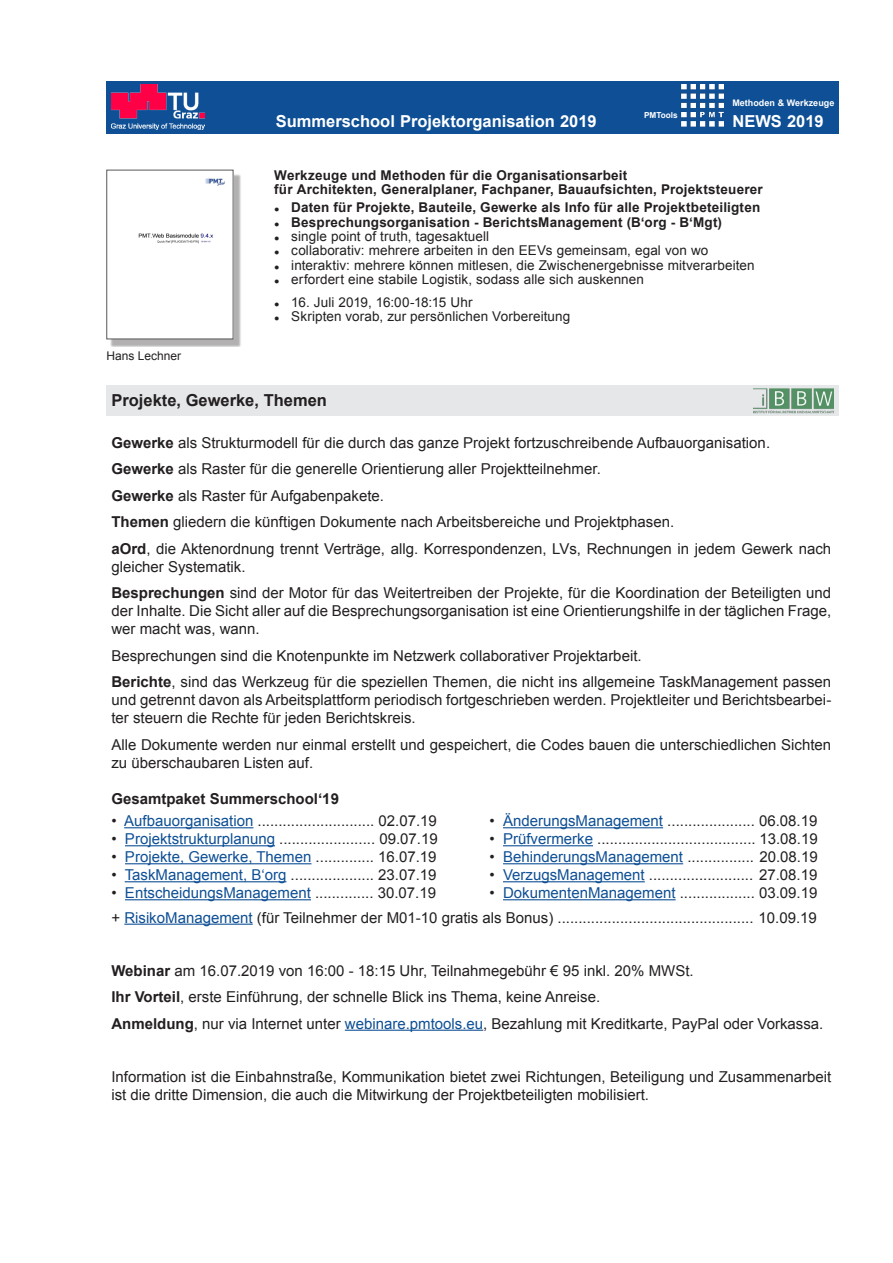
<style>
.page{position:relative;width:893px;height:1263px;background:#fff}
.page>*{position:absolute;margin:0;border:0;box-sizing:border-box;transform-origin:0 0}
.t1{font:700 16.5px "Arial";color:#fff}
.t2{font:700 16.5px "Arial";color:#231f20}
.text_2pt{font:15px/18px "Arial";color:#231f20}
.text_2pt-2{font:700 15px "Arial";color:#231f20}
.t3{font:13.5px "Arial";letter-spacing:.005em;color:#231f20}
.aufzählung_1pt{font:700 13.5px/14.2px "Arial";letter-spacing:.015em;color:#231f20}
.t4{font:12px "Arial";color:#231f20}
.t5{font:700 9px "Arial";color:#fff}
.t6{font:700 8.25px "Arial";color:#fff}
.s1{font-weight:400;font-size:9px}
.s2{font-size:9px}
.s3{font-weight:700}
.s4{color:#0e4f95}
</style>
<div class="page">
<div style="left:106px;top:81px;width:733px;height:52px;background:#0e4f95"></div>
<div style="left:107px;top:385px;width:732px;height:31px;background:#e6e7e9"></div>
<img style="left:111px;top:84px;width:93px;height:46px">
<img style="left:754px;top:388px;width:79px;height:26px">
<img style="left:681px;top:85px;width:42px;height:42px">
<div style="left:110px;top:173px;width:132px;height:174px;background:#231f20;opacity:.35"></div>
<img style="left:110px;top:173px;width:121px;height:164px">
<hr style="left:124px;top:827px;width:129px;height:1px;background:#0e4f95">
<hr style="left:503px;top:827px;width:160px;height:1px;background:#0e4f95">
<hr style="left:125px;top:845px;width:150px;height:1px;background:#0e4f95">
<hr style="left:503px;top:845px;width:90px;height:1px;background:#0e4f95">
<hr style="left:125px;top:863px;width:186px;height:1px;background:#0e4f95">
<hr style="left:503px;top:863px;width:180px;height:1px;background:#0e4f95">
<hr style="left:125px;top:881px;width:161px;height:1px;background:#0e4f95">
<hr style="left:503px;top:881px;width:142px;height:1px;background:#0e4f95">
<hr style="left:125px;top:899px;width:186px;height:1px;background:#0e4f95">
<hr style="left:503px;top:899px;width:173px;height:1px;background:#0e4f95">
<hr style="left:124px;top:924px;width:129px;height:1px;background:#0e4f95">
<hr style="left:345px;top:1030px;width:138px;height:1px;background:#0e4f95">
<p class="t5" style="left:732px;top:97px;width:103px">Methoden &amp; Werkzeuge</p>
<p class="t6" style="left:644px;top:109px;width:35px">PMTools</p>
<p class="t1" style="left:276px;top:110px;width:322px">Summerschool Projektorganisation 2019</p>
<p class="t1" style="left:732px;top:110px;width:93px">NEWS 2019</p>
<p class="t4" style="left:107px;top:347px;width:76px">Hans Lechner</p>
<p class="aufzählung_1pt" style="left:274px;top:168px;width:490px">Werkzeuge und Methoden für die Organisationsarbeit<br>für Architekten, Generalplaner, Fachpaner, Bauaufsichten, Projektsteuerer</p>
<p class="aufzählung_1pt" style="left:274px;top:201px;width:487px"><span class="s1">●</span> Daten für Projekte, Bauteile, Gewerke als Info für alle Projektbeteiligten</p>
<p class="aufzählung_1pt" style="left:274px;top:215px;width:449px"><span class="s1">●</span> Besprechungsorganisation - BerichtsManagement (B‘org - B‘Mgt)</p>
<p class="t3" style="left:274px;top:227px;width:216px"><span class="s2">●</span> single point of truth, tagesaktuell</p>
<p class="t3" style="left:274px;top:241px;width:436px"><span class="s2">●</span> collaborativ: mehrere arbeiten in den EEVs gemeinsam, egal von wo</p>
<p class="t3" style="left:274px;top:255px;width:482px"><span class="s2">●</span> interaktiv: mehrere können mitlesen, die Zwischenergebnisse mitverarbeiten</p>
<p class="t3" style="left:274px;top:270px;width:371px"><span class="s2">●</span> erfordert eine stabile Logistik, sodass alle sich auskennen</p>
<p class="t3" style="left:274px;top:293px;width:200px"><span class="s2">●</span> 16. Juli 2019, 16:00-18:15 Uhr</p>
<p class="t3" style="left:274px;top:307px;width:297px"><span class="s2">●</span> Skripten vorab, zur persönlichen Vorbereitung</p>
<p class="t2" style="left:111px;top:389px;width:217px">Projekte, Gewerke, Themen</p>
<p class="text_2pt" style="left:111px;top:433px;width:660px"><span class="s3">Gewerke</span> als Strukturmodell für die durch das ganze Projekt fortzuschreibende Aufbauorganisation.</p>
<p class="text_2pt" style="left:111px;top:460px;width:491px"><span class="s3">Gewerke</span> als Raster für die generelle Orientierung aller Projektteilnehmer.</p>
<p class="text_2pt" style="left:111px;top:486px;width:274px"><span class="s3">Gewerke</span> als Raster für Aufgabenpakete.</p>
<p class="text_2pt" style="left:111px;top:513px;width:564px"><span class="s3">Themen</span> gliedern die künftigen Dokumente nach Arbeitsbereiche und Projektphasen.</p>
<p class="text_2pt" style="left:111px;top:539px;width:721px"><span class="s3">aOrd</span>, die Aktenordnung trennt Verträge, allg. Korrespondenzen, LVs, Rechnungen in jedem Gewerk nach gleicher Systematik.</p>
<p class="text_2pt" style="left:111px;top:584px;width:721px;text-align:justify"><span class="s3">Besprechungen</span> sind der Motor für das Weitertreiben der Projekte, für die Koordination der Beteiligten und der Inhalte. Die Sicht aller auf die Besprechungsorganisation ist eine Orientierungshilfe in der täglichen Frage, wer macht was, wann.</p>
<p class="text_2pt" style="left:111px;top:646px;width:532px">Besprechungen sind die Knotenpunkte im Netzwerk collaborativer Projektarbeit.</p>
<p class="text_2pt" style="left:111px;top:673px;width:721px;text-align:justify"><span class="s3">Berichte</span>, sind das Werkzeug für die speziellen Themen, die nicht ins allgemeine TaskManagement passen und getrennt davon als Arbeitsplattform periodisch fortgeschrieben werden. Projektleiter und Berichtsbearbei&shy;ter steuern die Rechte für jeden Berichtskreis.</p>
<p class="text_2pt" style="left:111px;top:735px;width:721px">Alle Dokumente werden nur einmal erstellt und gespeichert, die Codes bauen die unterschiedlichen Sichten zu überschaubaren Listen auf.</p>
<p class="text_2pt-2" style="left:111px;top:788px;width:229px">Gesamtpaket Summerschool‘19</p>
<p class="text_2pt" style="left:111px;top:812px;width:327px">• <span class="s4">Aufbauorganisation</span> ............................ 02.07.19</p>
<p class="text_2pt" style="left:489px;top:812px;width:329px">• <span class="s4">ÄnderungsManagement</span> ..................... 06.08.19</p>
<p class="text_2pt" style="left:111px;top:830px;width:328px">• <span class="s4">Projektstrukturplanung</span> ....................... 09.07.19</p>
<p class="text_2pt" style="left:489px;top:830px;width:330px">• <span class="s4">Prüfvermerke</span> ...................................... 13.08.19</p>
<p class="text_2pt" style="left:111px;top:848px;width:327px">• <span class="s4">Projekte, Gewerke, Themen</span> .............. 16.07.19</p>
<p class="text_2pt" style="left:489px;top:848px;width:330px">• <span class="s4">BehinderungsManagement</span> ................ 20.08.19</p>
<p class="text_2pt" style="left:111px;top:866px;width:327px">• <span class="s4">TaskManagement, B‘org</span> .................... 23.07.19</p>
<p class="text_2pt" style="left:489px;top:866px;width:329px">• <span class="s4">VerzugsManagement</span> ......................... 27.08.19</p>
<p class="text_2pt" style="left:111px;top:884px;width:326px">• <span class="s4">EntscheidungsManagement</span> .............. 30.07.19</p>
<p class="text_2pt" style="left:489px;top:884px;width:329px">• <span class="s4">DokumentenManagement</span> .................. 03.09.19</p>
<p class="text_2pt" style="left:111px;top:908px;width:707px">+ <span class="s4">RisikoManagement</span> (für Teilnehmer der M01-10 gratis als Bonus) ............................................... 10.09.19</p>
<p class="text_2pt" style="left:111px;top:961px;width:584px"><span class="s3">Webinar</span> am 16.07.2019 von 16:00 - 18:15 Uhr, Teilnahmegebühr € 95 inkl. 20% MWSt.</p>
<p class="text_2pt" style="left:111px;top:988px;width:490px"><span class="s3">Ihr Vorteil</span>, erste Einführung, der schnelle Blick ins Thema, keine Anreise.</p>
<p class="text_2pt" style="left:111px;top:1014px;width:713px"><span class="s3">Anmeldung</span>, nur via Internet unter <span class="s4">webinare.pmtools.eu</span>, Bezahlung mit Kreditkarte, PayPal oder Vorkassa.</p>
<p class="text_2pt" style="left:111px;top:1067px;width:721px">Information ist die Einbahnstraße, Kommunikation bietet zwei Richtungen, Beteiligung und Zusammenarbeit ist die dritte Dimension, die auch die Mitwirkung der Projektbeteiligten mobilisiert.</p>
</div>
